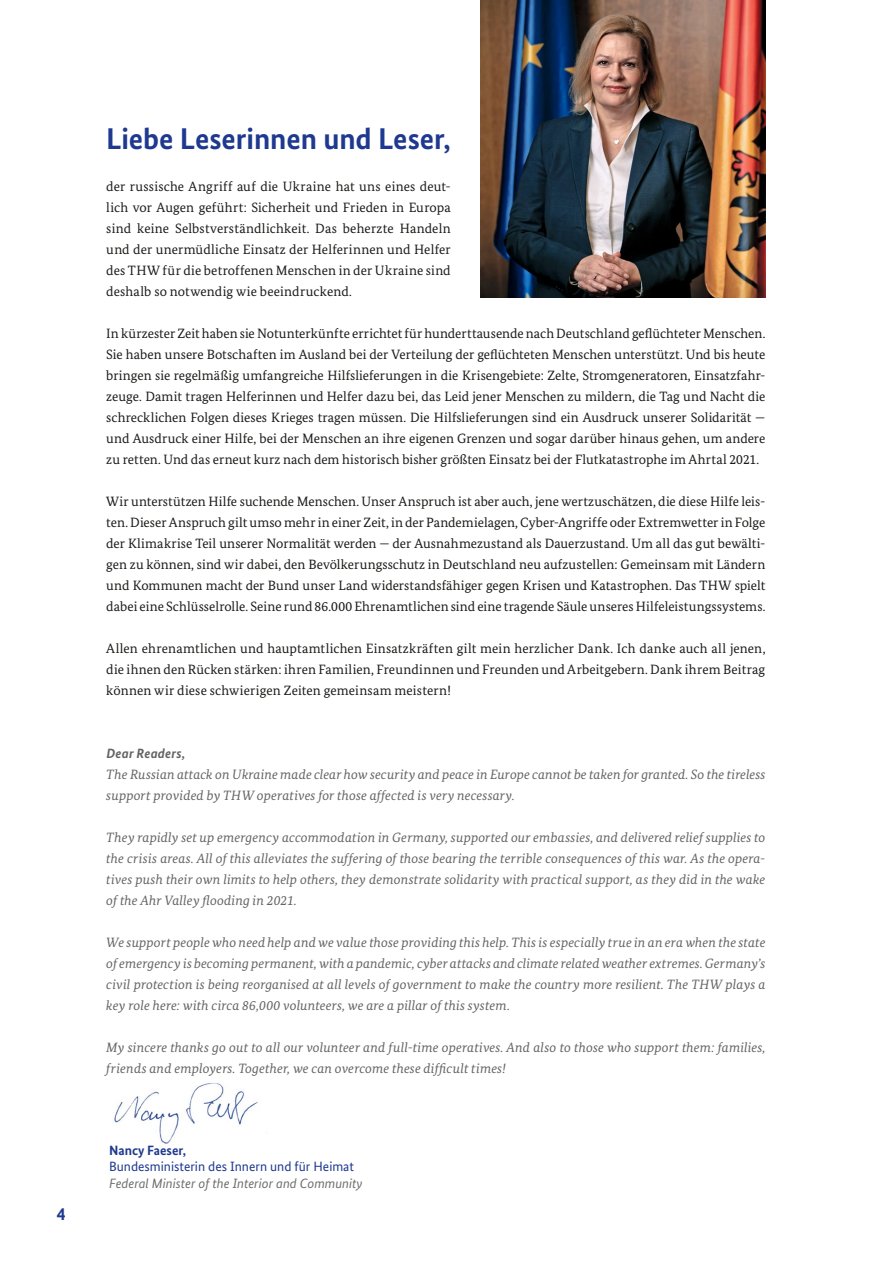
<style>
.page{position:relative;width:893px;height:1263px;background:#fff}
.page>*{position:absolute;margin:0;border:0;box-sizing:border-box;transform-origin:0 0}
.t1{font:700 30px "Bundes Sans";color:#1e398f}
.t2{font:700 18px "Bundes Sans";color:#1e398f}
.t3{font:13.5px/21px "Bundes Serif";letter-spacing:.01em;color:#1a1a18;text-align:justify}
.t4{font:italic 13.5px/21px "Bundes Serif";letter-spacing:.01em;color:#636362}
.t5{font:italic 13.5px "Bundes Sans";color:#6f6f6e}
.t6{font:13.5px "Bundes Sans";color:#1e398f}
.t7{font:italic 700 13.5px "Bundes Sans";letter-spacing:.01em;color:#636362}
.t8{font:700 13.5px "Bundes Sans";color:#1e398f}
</style>
<div class="page">
<img style="left:480px;top:0;width:285px;height:297px">
<img style="left:114px;top:1082px;width:144px;height:62px">
<p class="t2" style="left:57px;top:1203px;width:10px">4</p>
<p class="t1" style="left:106px;top:120px;width:346px">Liebe Leserinnen und Leser,</p>
<p class="t3" style="left:106px;top:175px;width:346px">der russische Angriff auf die Ukraine hat uns eines deut&shy;lich vor Augen geführt: Sicherheit und Frieden in Europa sind keine Selbstverständlichkeit. Das beherzte Handeln und der unermüdliche Einsatz der Helferinnen und Helfer des THW für die betroffenen Menschen in der Ukraine sind deshalb so notwendig wie beeindruckend.</p>
<p class="t3" style="left:106px;top:322px;width:661px">In kürzester Zeit haben sie Notunterkünfte errichtet für hunderttausende nach Deutschland geflüchteter Menschen.<br>Sie haben unsere Botschaften im Ausland bei der Verteilung der geflüchteten Menschen unterstützt. Und bis heute bringen sie regelmäßig umfangreiche Hilfslieferungen in die Krisengebiete: Zelte, Stromgeneratoren, Einsatzfahr&shy;zeuge. Damit tragen Helferinnen und Helfer dazu bei, das Leid jener Menschen zu mildern, die Tag und Nacht die schrecklichen Folgen dieses Krieges tragen müssen. Die Hilfslieferungen sind ein Ausdruck unserer Solidarität — und Ausdruck einer Hilfe, bei der Menschen an ihre eigenen Grenzen und sogar darüber hinaus gehen, um andere zu retten. Und das erneut kurz nach dem historisch bisher größten Einsatz bei der Flutkatastrophe im Ahrtal 2021.</p>
<p class="t3" style="left:106px;top:490px;width:661px">Wir unterstützen Hilfe suchende Menschen. Unser Anspruch ist aber auch, jene wertzuschätzen, die diese Hilfe leis&shy;ten. Dieser Anspruch gilt umso mehr in einer Zeit, in der Pandemielagen, Cyber-Angriffe oder Extremwetter in Folge der Klimakrise Teil unserer Normalität werden — der Ausnahmezustand als Dauerzustand. Um all das gut bewälti&shy;gen zu können, sind wir dabei, den Bevölkerungsschutz in Deutschland neu aufzustellen: Gemeinsam mit Ländern und Kommunen macht der Bund unser Land widerstandsfähiger gegen Krisen und Katastrophen. Das THW spielt dabei eine Schlüsselrolle. Seine rund 86.000 Ehrenamtlichen sind eine tragende Säule unseres Hilfeleistungssystems.</p>
<p class="t3" style="left:106px;top:637px;width:661px">Allen ehrenamtlichen und hauptamtlichen Einsatzkräften gilt mein herzlicher Dank. Ich danke auch all jenen, die ihnen den Rücken stärken: ihren Familien, Freundinnen und Freunden und Arbeitgebern. Dank ihrem Beitrag können wir diese schwierigen Zeiten gemeinsam meistern!</p>
<h1 class="t7" style="left:106px;top:745px;width:80px">Dear Readers,</h1>
<p class="t4" style="left:106px;top:763px;width:661px">The Russian attack on Ukraine made clear how security and peace in Europe cannot be taken for granted. So the tireless support provided by THW operatives for those affected is very necessary.</p>
<p class="t4" style="left:106px;top:826px;width:661px;text-align:justify">They rapidly set up emergency accommodation in Germany, supported our embassies, and delivered relief supplies to the crisis areas. All of this alleviates the suffering of those bearing the terrible consequences of this war. As the opera&shy;tives push their own limits to help others, they demonstrate solidarity with practical support, as they did in the wake of the Ahr Valley flooding in 2021.</p>
<p class="t4" style="left:106px;top:931px;width:661px;text-align:justify">We support people who need help and we value those providing this help. This is especially true in an era when the state of emergency is becoming permanent, with a pandemic, cyber attacks and climate related weather extremes. Germany’s civil protection is being reorganised at all levels of government to make the country more resilient. The THW plays a key role here: with circa 86,000 volunteers, we are a pillar of this system.</p>
<p class="t4" style="left:106px;top:1036px;width:661px">My sincere thanks go out to all our volunteer and full-time operatives. And also to those who support them: families, friends and employers. Together, we can overcome these difficult times!</p>
<h1 class="t8" style="left:109px;top:1142px;width:78px">Nancy Faeser,</h1>
<p class="t6" style="left:109px;top:1158px;width:246px">Bundesministerin des Innern und für Heimat</p>
<p class="t5" style="left:109px;top:1175px;width:255px">Federal Minister of the Interior and Community</p>
</div>
